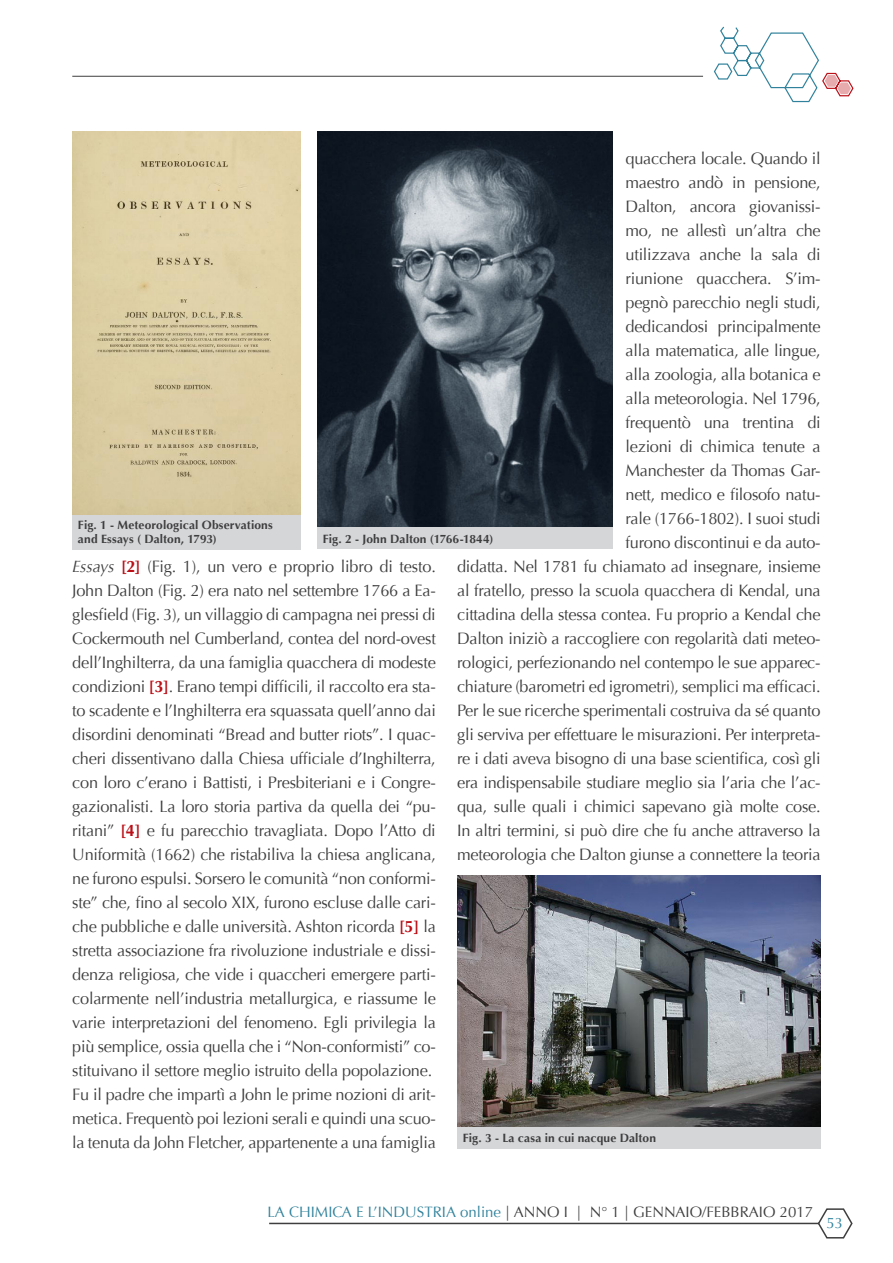
<style>
.page{position:relative;width:893px;height:1263px;background:#fff}
.page>*{position:absolute;margin:0;border:0;box-sizing:border-box;transform-origin:0 0}
.t1{font:16.5px/24px "Optima";letter-spacing:-.015em;color:#3e3e3f;text-align:justify}
.t2{font:15px "Optima";color:#3e3e3f}
.t3{font:15px "Optima";color:#30829c}
.Dida{font:700 12px/13.5px "Optima";letter-spacing:.01em;color:#3e3e3f}
.s1{font-style:italic}
.s2{font-weight:700;color:#bb1018}
.s3{color:#30829c}
</style>
<div class="page">
<svg style="left:269px;top:1208px;width:584px;height:31px"></svg>
<hr style="left:72px;top:76px;width:631px;height:1px;background:#3e3e3f">
<svg style="left:713px;top:26px;width:141px;height:77px"></svg>
<img style="left:72px;top:132px;width:228px;height:383px">
<div style="left:72px;top:515px;width:228px;height:34px;background:#d5d6d8"></div>
<img style="left:317px;top:132px;width:296px;height:396px">
<div style="left:317px;top:528px;width:296px;height:21px;background:#d5d6d8"></div>
<img style="left:457px;top:875px;width:364px;height:252px">
<div style="left:457px;top:1127px;width:364px;height:21px;background:#d5d6d8"></div>
<p class="t1" style="left:457px;top:147px;width:365px;text-align:right">quacchera locale. Quando il<br>maestro andò in pensione,<br>Dalton, ancora giovanissi-<br>mo, ne allestì un’altra che<br>utilizzava anche la sala di<br>riunione quacchera. S’im-<br>pegnò parecchio negli studi,<br>dedicandosi principalmente<br>alla matematica, alle lingue,<br>alla zoologia, alla botanica e<br>alla meteorologia. Nel 1796,<br>frequentò una trentina di<br>lezioni di chimica tenute a<br>Manchester da Thomas Gar-<br>nett, medico e filosofo natu-<br>rale (1766-1802). I suoi studi<br>furono discontinui e da auto-<br>didatta. Nel 1781 fu chiamato ad insegnare, insieme al fratello, presso la scuola quacchera di Kendal, una cittadina della stessa contea. Fu proprio a Kendal che Dalton iniziò a raccogliere con regolarità dati meteo&shy;rologici, perfezionando nel contempo le sue apparec&shy;chiature (barometri ed igrometri), semplici ma efficaci.<br>Per le sue ricerche sperimentali costruiva da sé quanto gli serviva per effettuare le misurazioni. Per interpreta&shy;re i dati aveva bisogno di una base scientifica, così gli era indispensabile studiare meglio sia l’aria che l’ac&shy;qua, sulle quali i chimici sapevano già molte cose.<br>In altri termini, si può dire che fu anche attraverso la meteorologia che Dalton giunse a connettere la teoria</p>
<p class="Dida" style="left:78px;top:519px;width:196px">Fig. 1 - Meteorological Observations and Essays ( Dalton, 1793)</p>
<p class="Dida" style="left:323px;top:532px;width:172px">Fig. 2 - John Dalton (1766-1844)</p>
<p class="t1" style="left:72px;top:555px;width:365px"><span class="s1">Essays</span> <span class="s2">[2]</span> (Fig. 1), un vero e proprio libro di testo.</p>
<p class="t1" style="left:72px;top:579px;width:365px">John Dalton (Fig. 2) era nato nel settembre 1766 a Ea&shy;glesfield (Fig. 3), un villaggio di campagna nei pressi di Cockermouth nel Cumberland, contea del nord-ovest dell’Inghilterra, da una famiglia quacchera di modeste condizioni <span class="s2">[3]</span>. Erano tempi difficili, il raccolto era sta&shy;to scadente e l’Inghilterra era squassata quell’anno dai disordini denominati “Bread and butter riots”. I quac&shy;cheri dissentivano dalla Chiesa ufficiale d’Inghilterra, con loro c’erano i Battisti, i Presbiteriani e i Congre&shy;gazionalisti. La loro storia partiva da quella dei “pu&shy;ritani” <span class="s2">[4]</span> e fu parecchio travagliata. Dopo l’Atto di Uniformità (1662) che ristabiliva la chiesa anglicana, ne furono espulsi. Sorsero le comunità “non conformi&shy;ste” che, fino al secolo XIX, furono escluse dalle cari&shy;che pubbliche e dalle università. Ashton ricorda <span class="s2">[5]</span> la stretta associazione fra rivoluzione industriale e dissi&shy;denza religiosa, che vide i quaccheri emergere parti&shy;colarmente nell’industria metallurgica, e riassume le varie interpretazioni del fenomeno. Egli privilegia la più semplice, ossia quella che i “Non-conformisti” co&shy;stituivano il settore meglio istruito della popolazione.</p>
<p class="t1" style="left:72px;top:1083px;width:365px">Fu il padre che impartì a John le prime nozioni di arit&shy;metica. Frequentò poi lezioni serali e quindi una scuo&shy;la tenuta da John Fletcher, appartenente a una famiglia</p>
<p class="Dida" style="left:463px;top:1131px;width:195px">Fig. 3 - La casa in cui nacque Dalton</p>
<p class="t2" style="left:267px;top:1204px;width:547px"><span class="s3">LA CHIMICA E L’INDUSTRIA online</span> | ANNO I | N° 1 | GENNAIO/FEBBRAIO 2017</p>
<p class="t3" style="left:826px;top:1214px;width:18px">53</p>
</div>
